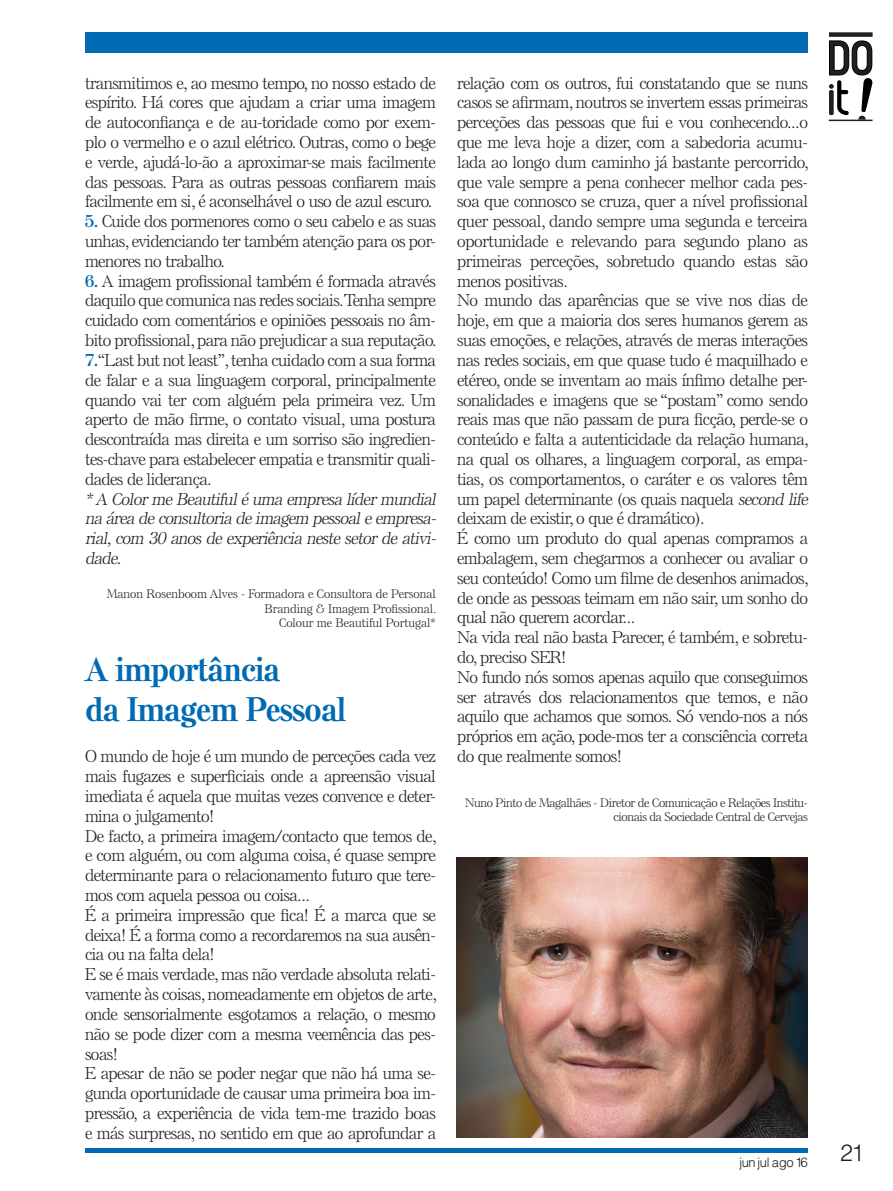
<style>
.page{position:relative;width:893px;height:1191px;background:#fff}
.page>*{position:absolute;margin:0;border:0;box-sizing:border-box;transform-origin:0 0}
.t1{font:700 33px/39.6px "Else NPL";letter-spacing:-.02em;color:#006bb2}
.t2{font:300 21px "Hallmarke";color:#231f20}
.t3{font:300 16.5px/19.8px "Else NPL";letter-spacing:-.03em;color:#231f20;text-align:justify}
.t4{font:italic 300 16.5px/19.8px "Else NPL";color:#231f20;text-align:justify}
.t5{font:300 12px/14.4px "Else NPL";letter-spacing:-.005em;color:#231f20;text-align:right}
.t6{font:300 12px/14.4px "Else NPL";letter-spacing:-.03em;color:#231f20;text-align:right}
.t7{font:300 12px "Hallmarke";color:#231f20}
.s1{font-weight:700;color:#006bb2}
.s2{font-style:italic}
</style>
<div class="page">
<div style="left:85px;top:32px;width:723px;height:21px;background:#006bb2"></div>
<div style="left:829px;top:32px;width:44px;height:5px;background:#231f20"></div>
<hr style="left:829px;top:120px;width:44px;height:1px;background:#231f20">
<svg style="left:828px;top:40px;width:45px;height:80px"></svg>
<div style="left:85px;top:1148px;width:723px;height:5px;background:#006bb2"></div>
<img style="left:457px;top:857px;width:351px;height:280px">
<p class="t3" style="left:85px;top:73px;width:352px">transmitimos e, ao mesmo tempo, no nosso estado de espírito. Há cores que ajudam a criar uma imagem de autoconfiança e de au-toridade como por exem&shy;plo o vermelho e o azul elétrico. Outras, como o bege e verde, ajudá-lo-ão a aproximar-se mais facilmente das pessoas. Para as outras pessoas confiarem mais facilmente em si, é aconselhável o uso de azul escuro.</p>
<p class="t3" style="left:85px;top:211px;width:352px"><span class="s1">5.</span> Cuide dos pormenores como o seu cabelo e as suas unhas, evidenciando ter também atenção para os por&shy;menores no trabalho.</p>
<p class="t3" style="left:85px;top:271px;width:353px"><span class="s1">6.</span> A imagem profissional também é formada através daquilo que comunica nas redes sociais. Tenha sempre cuidado com comentários e opiniões pessoais no âm&shy;bito profissional, para não prejudicar a sua reputação.<br><span class="s1">7.</span>“Last but not least”, tenha cuidado com a sua forma de falar e a sua linguagem corporal, principalmente quando vai ter com alguém pela primeira vez. Um aperto de mão firme, o contato visual, uma postura descontraída mas direita e um sorriso são ingredien&shy;tes-chave para estabelecer empatia e transmitir quali&shy;dades de liderança.</p>
<p class="t4" style="left:85px;top:489px;width:356px">*A ColormeBeautifuléuma empresa lídermundial na área deconsultoria deimagem pessoaleempresa&shy;rial,com 30 anosdeexperiência nestesetordeativi&shy;dade.</p>
<p class="t5" style="left:107px;top:586px;width:331px">Manon Rosenboom Alves - Formadora e Consultora de Personal<br>Branding &amp; Imagem Profissional.<br>Colour me Beautiful Portugal*</p>
<h1 class="t1" style="left:85px;top:649px;width:263px">A importância<br>da Imagem Pessoal</h1>
<p class="t3" style="left:85px;top:746px;width:353px;text-align:left">O mundo de hoje é um mundo de perceções cada vez mais fugazes e superficiais onde a apreensão visual imediata é aquela que muitas vezes convence e deter&shy;mina o julgamento!<br>De facto, a primeira imagem/contacto que temos de, e com alguém, ou com alguma coisa, é quase sempre determinante para o relacionamento futuro que tere&shy;mos com aquela pessoa ou coisa...<br>É a primeira impressão que fica! É a marca que se deixa! É a forma como a recordaremos na sua ausên&shy;cia ou na falta dela!<br>E se é mais verdade, mas não verdade absoluta relati&shy;vamente às coisas, nomeadamente em objetos de arte, onde sensorialmente esgotamos a relação, o mesmo não se pode dizer com a mesma veemência das pes&shy;soas!<br>E apesar de não se poder negar que não há uma se&shy;gunda oportunidade de causar uma primeira boa im&shy;pressão, a experiência de vida tem-me trazido boas e más surpresas, no sentido em que ao aprofundar a</p>
<p class="t3" style="left:457px;top:73px;width:356px;text-align:left">relação com os outros, fui constatando que se nuns casos se afirmam, noutros se invertem essas primeiras perceções das pessoas que fui e vou conhecendo...o que me leva hoje a dizer, com a sabedoria acumu&shy;lada ao longo dum caminho já bastante percorrido, que vale sempre a pena conhecer melhor cada pes&shy;soa que connosco se cruza, quer a nível profissional quer pessoal, dando sempre uma segunda e terceira oportunidade e relevando para segundo plano as primeiras perceções, sobretudo quando estas são menos positivas.<br>No mundo das aparências que se vive nos dias de hoje, em que a maioria dos seres humanos gerem as suas emoções, e relações, através de meras interações nas redes sociais, em que quase tudo é maquilhado e etéreo, onde se inventam ao mais ínfimo detalhe per&shy;sonalidades e imagens que se “postam” como sendo reais mas que não passam de pura ficção, perde-se o conteúdo e falta a autenticidade da relação humana, na qual os olhares, a linguagem corporal, as empa&shy;tias, os comportamentos, o caráter e os valores têm um papel determinante (os quais naquela <span class="s2">second life </span>deixam de existir, o que é dramático).<br>É como um produto do qual apenas compramos a embalagem, sem chegarmos a conhecer ou avaliar o seu conteúdo! Como um filme de desenhos animados, de onde as pessoas teimam em não sair, um sonho do qual não querem acordar...<br>Na vida real não basta Parecer, é também, e sobretu&shy;do, preciso SER!<br>No fundo nós somos apenas aquilo que conseguimos ser através dos relacionamentos que temos, e não aquilo que achamos que somos. Só vendo-nos a nós próprios em ação, pode-mos ter a consciência correta do que realmente somos!</p>
<p class="t6" style="left:465px;top:795px;width:344px">Nuno Pinto de Magalhães - Diretor de Comunicação e Relações Institu&shy;cionais da Sociedade Central de Cervejas</p>
<p class="t7" style="left:740px;top:1153px;width:70px">jun jul ago 16</p>
<p class="t2" style="left:840px;top:1138px;width:22px">21</p>
</div>
